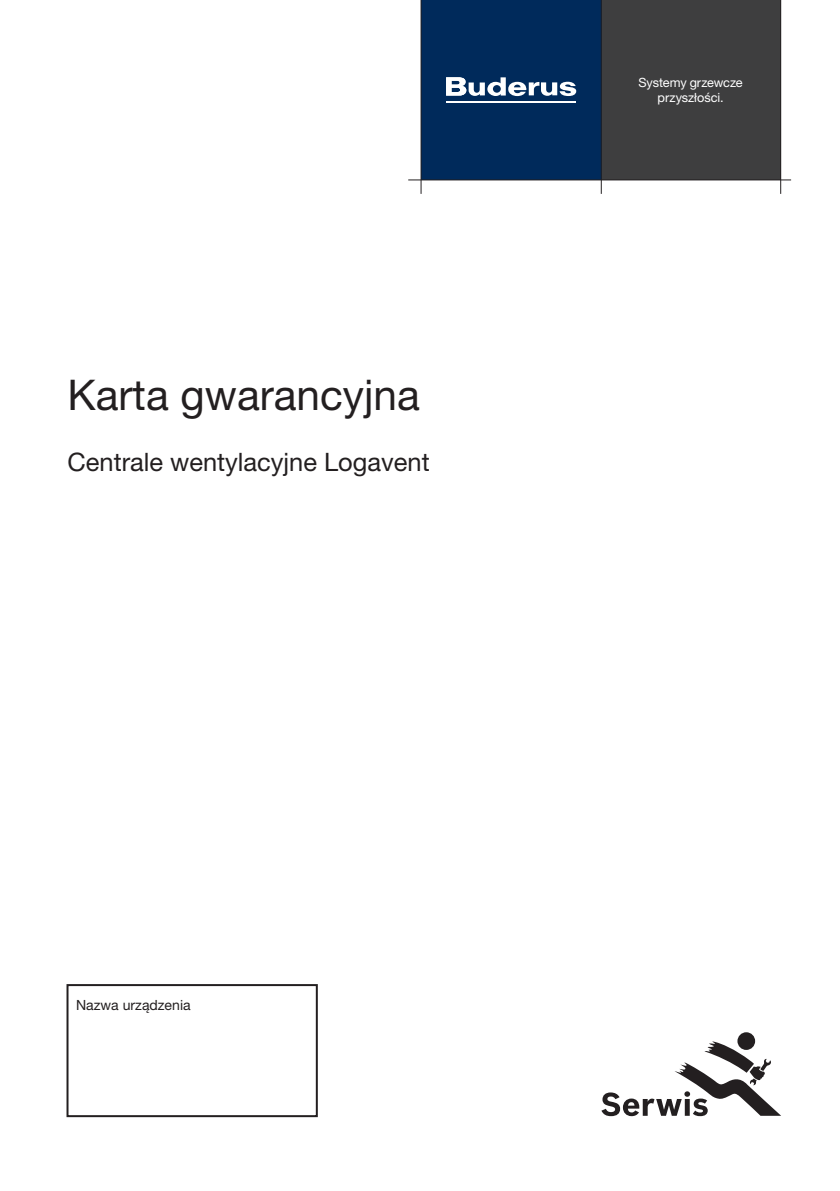
<style>
.page{position:relative;width:840px;height:1191px;background:#fff}
.page>*{position:absolute;margin:0;border:0;box-sizing:border-box;transform-origin:0 0}
.Tytulowy{font:42.4px "Helvetica Neue LT Pro";color:#231f20}
.Tytulowy-2{font:25.4px "Helvetica Neue LT Pro";color:#231f20}
.Headline{font:14px "Helvetica Neue LT Pro";color:#231f20}
.t1{font:12.8px/15.2px "Helvetica Neue LT Pro";letter-spacing:-.005em;color:#fff;text-align:center}
</style>
<div class="page">
<div style="left:600px;top:0;width:180px;height:180px;background:#3e3e3f"></div>
<div style="left:421px;top:0;width:180px;height:180px;background:#002a5b"></div>
<hr style="left:446px;top:101px;width:129px;height:1px;background:#fff">
<svg style="left:446px;top:77px;width:130px;height:19px"></svg>
<hr style="left:420px;top:0;width:1px;height:194px;background:#231f20">
<hr style="left:600px;top:0;width:1px;height:194px;background:#231f20">
<hr style="left:779px;top:0;width:1px;height:194px;background:#231f20">
<hr style="left:408px;top:179px;width:382px;height:1px;background:#231f20">
<div style="left:737px;top:1032px;width:17px;height:18px;background:#231f20;border-radius:50%"></div>
<svg style="left:601px;top:1040px;width:179px;height:76px"></svg>
<div style="left:66px;top:984px;width:251px;height:133px;border:2px solid #231f20"></div>
<p class="Tytulowy" style="left:67px;top:370px;width:354px">Karta gwarancyjna</p>
<p class="Tytulowy-2" style="left:67px;top:447px;width:363px">Centrale wentylacyjne Logavent</p>
<p class="Headline" style="left:76px;top:996px;width:116px">Nazwa urządzenia</p>
<p class="t1" style="left:638px;top:75px;width:106px">Systemy grzewcze przyszłości.</p>
</div>
